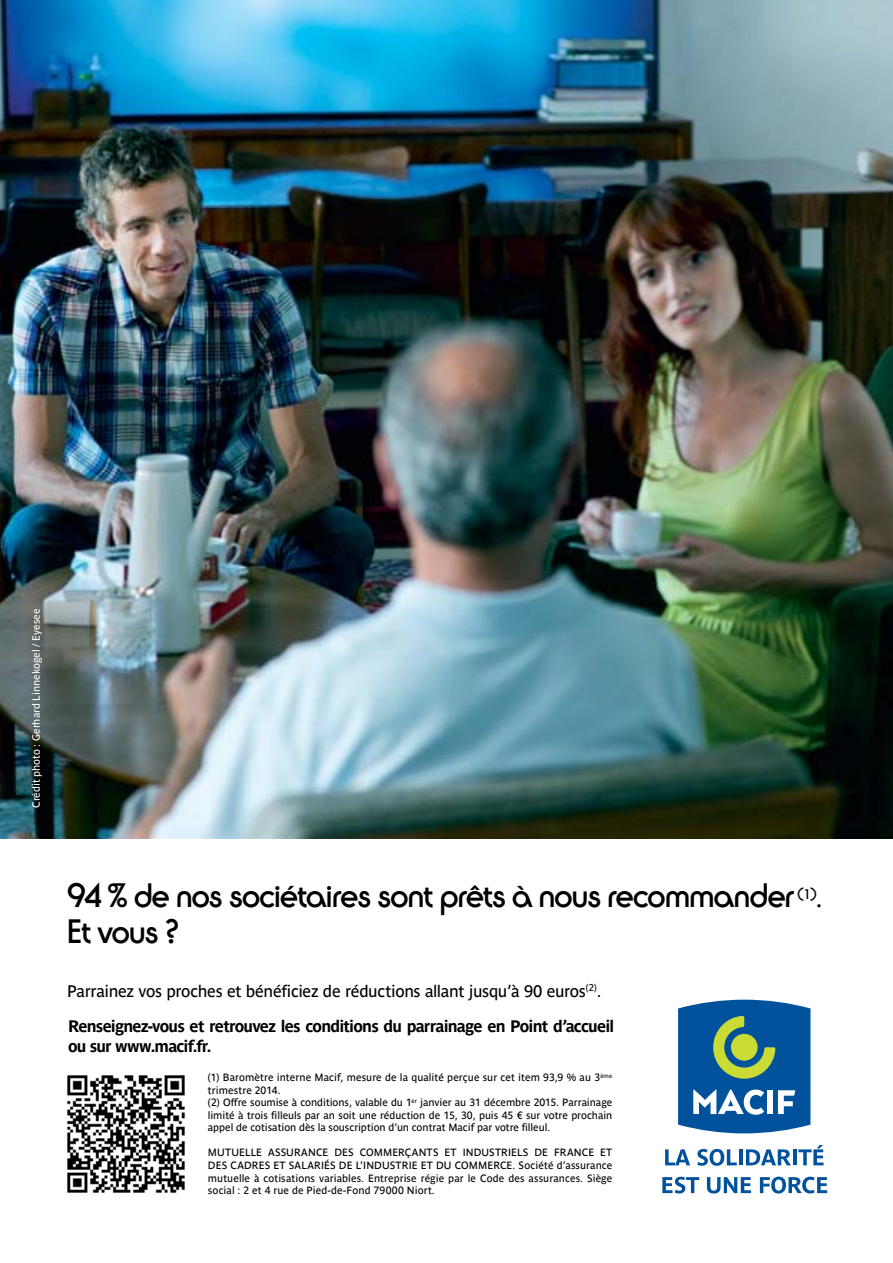
<style>
.page{position:relative;width:893px;height:1263px;background:#fff}
.page>*{position:absolute;margin:0;border:0;box-sizing:border-box;transform-origin:0 0}
.t1{font:35.55px "Ronda ITC Std";letter-spacing:-.025em;color:#000}
.t2{font:700 16.5px/35px "Parisine Ptf";letter-spacing:-.05em;color:#000}
.t3{font:14.55px "Ronda ITC Std";color:#000}
.t4{font:10.5px/12.6px "Parisine Ptf";color:#000}
.t5{font:10.5px "Parisine Ptf";color:#fff}
.s1{font-size:25.05px}
.s2{font-weight:400}
</style>
<div class="page">
<img style="left:0;top:0;width:893px;height:838px">
<svg style="left:678px;top:1000px;width:132px;height:133px;background:#33749c"></svg>
<svg style="left:665px;top:1149px;width:25px;height:16px"></svg>
<svg style="left:697px;top:1149px;width:40px;height:17px"></svg>
<hr style="left:739px;top:1149px;width:3px;height:16px;background:#00529c">
<svg style="left:746px;top:1149px;width:45px;height:16px"></svg>
<hr style="left:793px;top:1149px;width:3px;height:16px;background:#00529c">
<svg style="left:798px;top:1145px;width:26px;height:20px"></svg>
<svg style="left:662px;top:1177px;width:37px;height:16px"></svg>
<svg style="left:707px;top:1177px;width:44px;height:16px"></svg>
<svg style="left:760px;top:1177px;width:67px;height:16px"></svg>
<img style="left:67px;top:1075px;width:118px;height:118px">
<p class="t5" style="left:28px;top:808px;width:201px;rotate:-90deg">Crédit photo : Gerhard Linnekogel / Eyesee</p>
<h1 class="t1" style="left:67px;top:877px;width:728px">94 % de nos sociétaires sont prêts à nous recommander</h1>
<h3 class="t3" style="left:798px;top:887px;width:26px">(1)<span class="s1">.</span></h3>
<h1 class="t1" style="left:67px;top:913px;width:113px">Et vous ?</h1>
<h2 class="t2" style="left:67px;top:972px;width:548px"><span class="s2">Parrainez vos proches et bénéficiez de réductions allant jusqu’à 90 euros</span><sup>(2)</sup><span class="s2">.<br></span>Renseignez-vous et retrouvez les conditions du parrainage en Point d’accueil</h2>
<h2 class="t2" style="left:68px;top:1027px;width:145px">ou sur www.macif.fr.</h2>
<p class="t4" style="left:208px;top:1070px;width:406px">(1) Baromètre interne Macif, mesure de la qualité perçue sur cet item 93,9 % au 3<sup>ème </sup>trimestre 2014.<br>(2) Offre soumise à conditions, valable du 1<sup>er</sup> janvier au 31 décembre 2015. Parrainage limité à trois filleuls par an soit une réduction de 15, 30, puis 45 € sur votre prochain appel de cotisation dès la souscription d’un contrat Macif par votre filleul.</p>
<p class="t4" style="left:208px;top:1145px;width:406px;text-align:justify">MUTUELLE ASSURANCE DES COMMERÇANTS ET INDUSTRIELS DE FRANCE ET DES CADRES ET SALARIÉS DE L’INDUSTRIE ET DU COMMERCE. Société d’assurance mutuelle à cotisations variables. Entreprise régie par le Code des assurances. Siège social : 2 et 4 rue de Pied-de-Fond 79000 Niort.</p>
</div>
